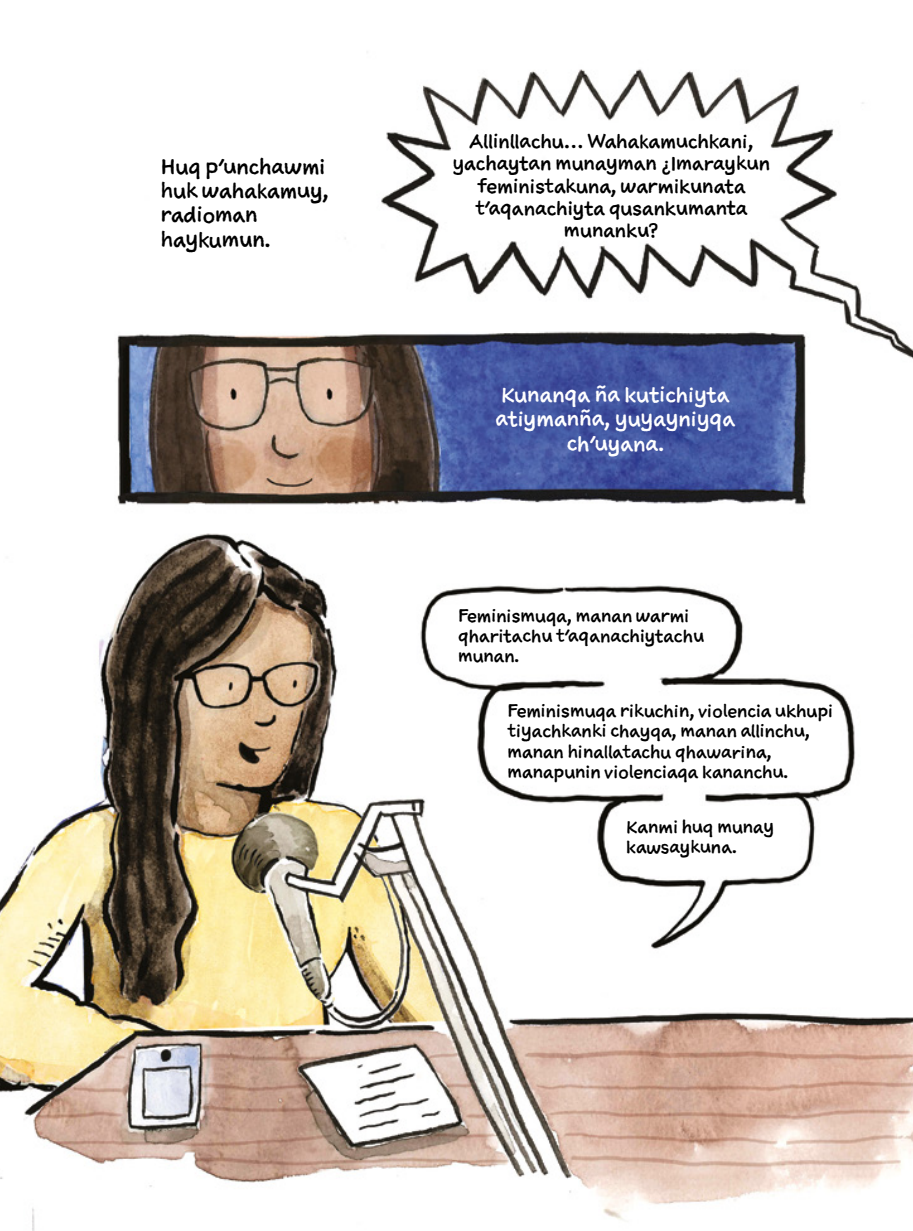
<style>
.page{position:relative;width:913px;height:1231px;background:#fff}
.page>*{position:absolute;margin:0;border:0;box-sizing:border-box;transform-origin:0 0}
.t1{font:20.12px/24.2px "Sketchnote Text";color:#fff;text-align:center}
.t2{font:20.12px/24.2px "Sketchnote Text";color:#000}
.t3{font:18.55px/22.2px "Sketchnote Text";color:#000;text-align:center}
.t4{font:16.8px/20.1px "Sketchnote Text";color:#000}
</style>
<div class="page">
<img style="left:0;top:69px;width:913px;height:1161px">
<p class="t2" style="left:161px;top:154px;width:169px">Huq p’unchawmi huk wahakamuy, radioman haykumun.</p>
<p class="t3" style="left:453px;top:130px;width:319px">Allinllachu… Wahakamuchkani, yachaytan munayman ¿Imaraykun feministakuna, warmikunata t’aqanachiyta qusankumanta munanku?</p>
<p class="t1" style="left:496px;top:382px;width:241px">Kunanqa ña kutichiyta atiymanña, yuyayniyqa ch’uyana.</p>
<p class="t4" style="left:458px;top:605px;width:247px">Feminismuqa, manan warmi qharitachu t’aqanachiytachu munan.</p>
<p class="t4" style="left:507px;top:700px;width:327px">Feminismuqa rikuchin, violencia ukhupi tiyachkanki chayqa, manan allinchu, manan hinallatachu qhawarina, manapunin violenciaqa kananchu.</p>
<p class="t4" style="left:626px;top:816px;width:149px">Kanmi huq munay kawsaykuna.</p>
</div>
